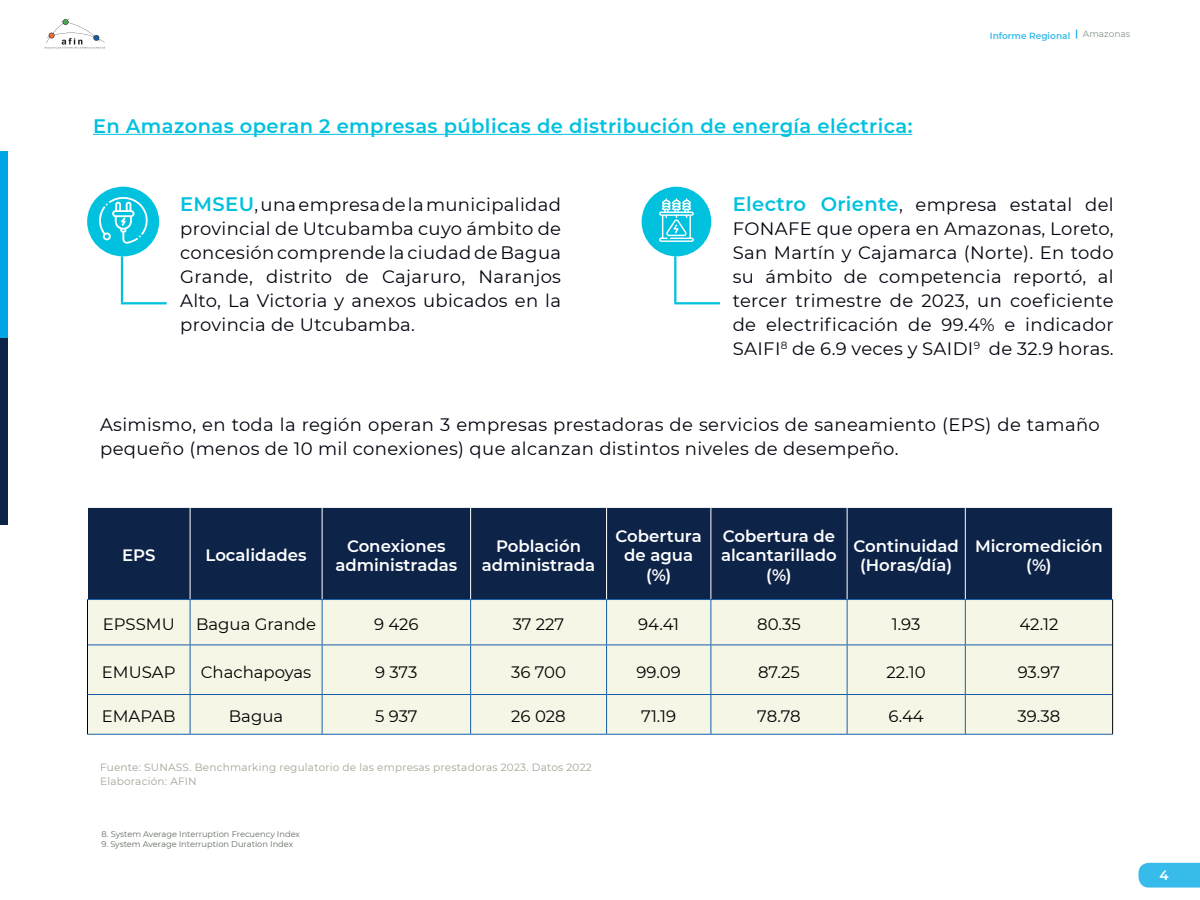
<style>
.page{position:relative;width:1200px;height:900px;background:#fff}
.page>*{position:absolute;margin:0;border:0;box-sizing:border-box;transform-origin:0 0}
.t1{font:600 19.5px "Montserrat";letter-spacing:.02em;color:#01c1df}
.t2{font:18px/24px "Montserrat";letter-spacing:.02em;color:#00040e;text-align:justify}
.t3{font:600 16.5px/19.8px "Montserrat";color:#fff;text-align:center}
.t4{font:16.5px "Montserrat";color:#000}
.t5{font:600 13.5px "Montserrat";color:#fff}
.t6{font:10.5px/14.4px "Montserrat";letter-spacing:.02em;color:#9fa594}
.t7{font:600 9px "Montserrat";color:#37bbeb}
.t8{font:9px "Montserrat";color:#849386}
.t9{font:8.25px "Montserrat";color:#636d62}
.s1{font-weight:600;font-size:19.5px;color:#01c1df}
</style>
<div class="page">
<svg style="left:1138px;top:863px;width:62px;height:25px;background:#41beec"></svg>
<svg style="left:45px;top:19px;width:60px;height:30px"></svg>
<hr style="left:93px;top:134px;width:819px;height:1px;background:#01c1df">
<hr style="left:121px;top:256px;width:2px;height:46px;background:#01c1df">
<hr style="left:121px;top:302px;width:46px;height:2px;background:#01c1df">
<hr style="left:674px;top:302px;width:46px;height:2px;background:#01c1df">
<hr style="left:674px;top:256px;width:2px;height:46px;background:#01c1df">
<div style="left:87px;top:187px;width:72px;height:69px;background:#00c2de;border-radius:50%"></div>
<svg style="left:99px;top:197px;width:49px;height:47px"></svg>
<div style="left:642px;top:187px;width:69px;height:69px;background:#00c2de;border-radius:50%"></div>
<svg style="left:659px;top:198px;width:35px;height:44px"></svg>
<div style="left:88px;top:508px;width:1024px;height:91px;background:#0d2348"></div>
<div style="left:88px;top:600px;width:1024px;height:134px;background:#f6f6e6"></div>
<hr style="left:190px;top:508px;width:1px;height:91px;background:#fff">
<hr style="left:322px;top:508px;width:1px;height:91px;background:#fff">
<hr style="left:470px;top:508px;width:1px;height:91px;background:#fff">
<hr style="left:606px;top:508px;width:1px;height:91px;background:#fff">
<hr style="left:711px;top:508px;width:1px;height:91px;background:#fff">
<hr style="left:847px;top:508px;width:1px;height:91px;background:#fff">
<hr style="left:965px;top:508px;width:1px;height:91px;background:#fff">
<hr style="left:87px;top:599px;width:103px;height:1px;background:#155faa">
<hr style="left:190px;top:599px;width:132px;height:1px;background:#155faa">
<hr style="left:190px;top:600px;width:1px;height:45px;background:#155faa">
<hr style="left:322px;top:599px;width:149px;height:1px;background:#155faa">
<hr style="left:322px;top:600px;width:1px;height:45px;background:#155faa">
<hr style="left:471px;top:599px;width:136px;height:1px;background:#155faa">
<hr style="left:470px;top:600px;width:1px;height:45px;background:#155faa">
<hr style="left:607px;top:599px;width:104px;height:1px;background:#155faa">
<hr style="left:606px;top:600px;width:1px;height:45px;background:#155faa">
<hr style="left:711px;top:599px;width:136px;height:1px;background:#155faa">
<hr style="left:711px;top:600px;width:1px;height:45px;background:#155faa">
<hr style="left:847px;top:599px;width:118px;height:1px;background:#155faa">
<hr style="left:847px;top:600px;width:1px;height:45px;background:#155faa">
<hr style="left:965px;top:599px;width:148px;height:1px;background:#155faa">
<hr style="left:965px;top:600px;width:1px;height:45px;background:#155faa">
<hr style="left:88px;top:645px;width:102px;height:1px;background:#155faa">
<hr style="left:190px;top:645px;width:132px;height:1px;background:#155faa">
<hr style="left:190px;top:645px;width:1px;height:49px;background:#155faa">
<hr style="left:322px;top:645px;width:149px;height:1px;background:#155faa">
<hr style="left:322px;top:645px;width:1px;height:49px;background:#155faa">
<hr style="left:471px;top:645px;width:136px;height:1px;background:#155faa">
<hr style="left:470px;top:645px;width:1px;height:49px;background:#155faa">
<hr style="left:607px;top:645px;width:104px;height:1px;background:#155faa">
<hr style="left:606px;top:645px;width:1px;height:49px;background:#155faa">
<hr style="left:711px;top:645px;width:136px;height:1px;background:#155faa">
<hr style="left:711px;top:645px;width:1px;height:49px;background:#155faa">
<hr style="left:847px;top:645px;width:118px;height:1px;background:#155faa">
<hr style="left:847px;top:645px;width:1px;height:49px;background:#155faa">
<hr style="left:965px;top:645px;width:147px;height:1px;background:#155faa">
<hr style="left:965px;top:645px;width:1px;height:49px;background:#155faa">
<hr style="left:88px;top:694px;width:102px;height:1px;background:#155faa">
<hr style="left:190px;top:694px;width:132px;height:1px;background:#155faa">
<hr style="left:190px;top:695px;width:1px;height:39px;background:#155faa">
<hr style="left:322px;top:694px;width:149px;height:1px;background:#155faa">
<hr style="left:322px;top:695px;width:1px;height:39px;background:#155faa">
<hr style="left:471px;top:694px;width:136px;height:1px;background:#155faa">
<hr style="left:470px;top:695px;width:1px;height:39px;background:#155faa">
<hr style="left:607px;top:694px;width:104px;height:1px;background:#155faa">
<hr style="left:606px;top:695px;width:1px;height:39px;background:#155faa">
<hr style="left:711px;top:694px;width:136px;height:1px;background:#155faa">
<hr style="left:711px;top:695px;width:1px;height:39px;background:#155faa">
<hr style="left:847px;top:694px;width:118px;height:1px;background:#155faa">
<hr style="left:847px;top:695px;width:1px;height:39px;background:#155faa">
<hr style="left:965px;top:694px;width:147px;height:1px;background:#155faa">
<hr style="left:965px;top:695px;width:1px;height:39px;background:#155faa">
<hr style="left:87px;top:734px;width:103px;height:1px;background:#155faa">
<hr style="left:190px;top:734px;width:132px;height:1px;background:#155faa">
<hr style="left:322px;top:734px;width:149px;height:1px;background:#155faa">
<hr style="left:471px;top:734px;width:136px;height:1px;background:#155faa">
<hr style="left:607px;top:734px;width:104px;height:1px;background:#155faa">
<hr style="left:711px;top:734px;width:136px;height:1px;background:#155faa">
<hr style="left:847px;top:734px;width:118px;height:1px;background:#155faa">
<hr style="left:965px;top:734px;width:148px;height:1px;background:#155faa">
<hr style="left:87px;top:600px;width:1px;height:45px;background:#000">
<hr style="left:1112px;top:600px;width:1px;height:45px;background:#000">
<hr style="left:87px;top:645px;width:1px;height:50px;background:#000">
<hr style="left:1112px;top:645px;width:1px;height:50px;background:#000">
<hr style="left:87px;top:695px;width:1px;height:39px;background:#000">
<hr style="left:1112px;top:695px;width:1px;height:39px;background:#000">
<div style="left:0;top:151px;width:8px;height:187px;background:#01a4e5"></div>
<div style="left:0;top:338px;width:8px;height:187px;background:#0d2348"></div>
<p class="t7" style="left:990px;top:29px;width:82px">Informe Regional</p>
<p class="t8" style="left:1083px;top:28px;width:49px">Amazonas</p>
<p class="t1" style="left:93px;top:112px;width:821px">En Amazonas operan 2 empresas públicas de distribución de energía eléctrica:</p>
<p class="t2" style="left:180px;top:192px;width:383px"><span class="s1">EMSEU</span>, una empresa de la municipalidad provincial de Utcubamba cuyo ámbito de concesión comprende la ciudad de Bagua Grande, distrito de Cajaruro, Naranjos Alto, La Victoria y anexos ubicados en la provincia de Utcubamba.</p>
<p class="t2" style="left:733px;top:192px;width:383px"><span class="s1">Electro Oriente</span>, empresa estatal del FONAFE que opera en Amazonas, Loreto, San Martín y Cajamarca (Norte). En todo su ámbito de competencia reportó, al tercer trimestre de 2023, un coeficiente de electrificación de 99.4% e indicador SAIFI<sup>8</sup> de 6.9 veces y SAIDI<sup>9</sup> de 32.9 horas.</p>
<p class="t2" style="left:100px;top:412px;width:1001px">Asimismo, en toda la región operan 3 empresas prestadoras de servicios de saneamiento (EPS) de tamaño pequeño (menos de 10 mil conexiones) que alcanzan distintos niveles de desempeño.</p>
<p class="t3" style="left:122px;top:545px;width:35px">EPS</p>
<p class="t3" style="left:206px;top:545px;width:103px">Localidades</p>
<p class="t3" style="left:335px;top:535px;width:123px">Conexiones administradas</p>
<p class="t3" style="left:482px;top:535px;width:115px">Población administrada</p>
<p class="t3" style="left:616px;top:525px;width:88px">Cobertura de agua (%)</p>
<p class="t3" style="left:721px;top:525px;width:117px">Cobertura de alcantarillado (%)</p>
<p class="t3" style="left:853px;top:535px;width:107px">Continuidad (Horas/día)</p>
<p class="t3" style="left:975px;top:535px;width:129px">Micromedición (%)</p>
<p class="t4" style="left:103px;top:613px;width:74px">EPSSMU</p>
<p class="t4" style="left:196px;top:613px;width:122px">Bagua Grande</p>
<p class="t4" style="left:374px;top:613px;width:46px">9 426</p>
<p class="t4" style="left:513px;top:613px;width:53px">37 227</p>
<p class="t4" style="left:638px;top:613px;width:43px">94.41</p>
<p class="t4" style="left:757px;top:613px;width:45px">80.35</p>
<p class="t4" style="left:892px;top:613px;width:30px">1.93</p>
<p class="t4" style="left:1019px;top:613px;width:41px">42.12</p>
<p class="t4" style="left:102px;top:660px;width:75px">EMUSAP</p>
<p class="t4" style="left:201px;top:660px;width:112px">Chachapoyas</p>
<p class="t4" style="left:375px;top:660px;width:44px">9 373</p>
<p class="t4" style="left:511px;top:660px;width:56px">36 700</p>
<p class="t4" style="left:637px;top:660px;width:46px">99.09</p>
<p class="t4" style="left:758px;top:660px;width:43px">87.25</p>
<p class="t4" style="left:887px;top:660px;width:41px">22.10</p>
<p class="t4" style="left:1018px;top:660px;width:44px">93.97</p>
<p class="t4" style="left:102px;top:705px;width:76px">EMAPAB</p>
<p class="t4" style="left:229px;top:705px;width:56px">Bagua</p>
<p class="t4" style="left:375px;top:705px;width:44px">5 937</p>
<p class="t4" style="left:511px;top:705px;width:56px">26 028</p>
<p class="t4" style="left:641px;top:705px;width:37px">71.19</p>
<p class="t4" style="left:757px;top:705px;width:45px">78.78</p>
<p class="t4" style="left:889px;top:705px;width:37px">6.44</p>
<p class="t4" style="left:1018px;top:705px;width:44px">39.38</p>
<p class="t6" style="left:100px;top:759px;width:493px">Fuente: SUNASS. Benchmarking regulatorio de las empresas prestadoras 2023. Datos 2022<br>Elaboración: AFIN</p>
<p class="t9" style="left:101px;top:829px;width:200px">8. System Average Interruption Frecuency Index</p>
<p class="t9" style="left:101px;top:839px;width:193px">9. System Average Interruption Duration Index</p>
<p class="t5" style="left:1159px;top:865px;width:11px">4</p>
</div>
